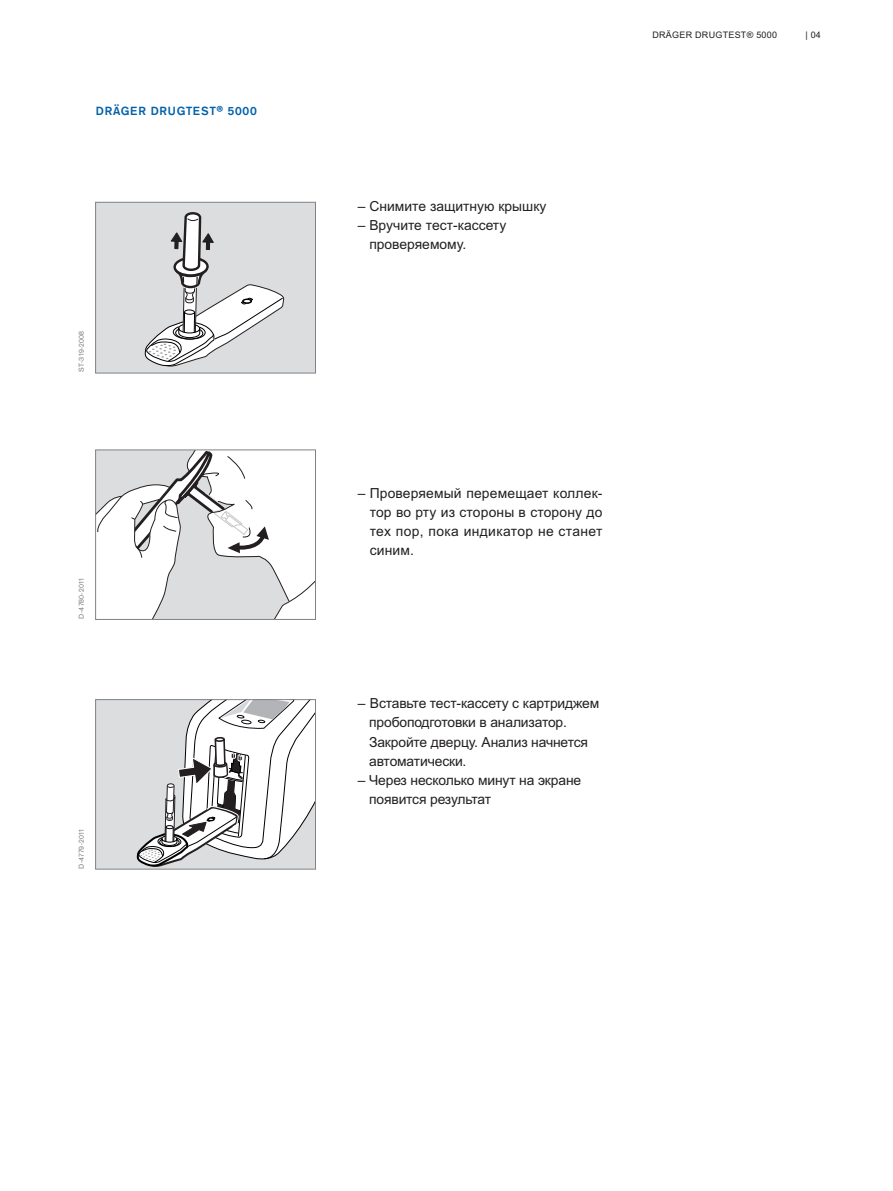
<style>
.page{position:relative;width:893px;height:1191px;background:#fff}
.page>*{position:absolute;margin:0;border:0;box-sizing:border-box;transform-origin:0 0}
.t1{font:13.8px/19.2px "Arial";letter-spacing:-.01em;color:#231f20}
.t2{font:700 12.3px "Draeger San";letter-spacing:.055em;color:#0161aa}
.t3{font:9px "Arial";letter-spacing:.03em;color:#231f20}
.t4{font:7.5px "Draeger San";letter-spacing:.025em;color:#808285}
.s1{font-size:10.5px}
</style>
<div class="page">
<svg style="left:97px;top:204px;width:217px;height:167px;background:#d7d8d9"></svg>
<div style="left:95px;top:202px;width:221px;height:171px;border:1px solid #808285"></div>
<svg style="left:97px;top:701px;width:217px;height:166px"></svg>
<div style="left:95px;top:699px;width:221px;height:170px;border:1px solid #808285"></div>
<svg style="left:97px;top:451px;width:217px;height:167px"></svg>
<div style="left:95px;top:449px;width:221px;height:171px;border:1px solid #808285"></div>
<p class="t2" style="left:96px;top:103px;width:162px">DRÄGER DRUGTEST<span class="s1">®</span> 5000</p>
<p class="t4" style="left:77px;top:371px;width:42px;rotate:-90deg">ST-319-2008</p>
<p class="t4" style="left:77px;top:618px;width:42px;rotate:-90deg">D-4780-2011</p>
<p class="t4" style="left:77px;top:869px;width:42px;rotate:-90deg">D-4779-2011</p>
<p class="t1" style="left:358px;top:196px;width:190px">– СНИМИТЕ ЗАЩИТНУЮ КРЫШКУ</p>
<p class="t1" style="left:369px;top:215px;width:139px;text-indent:-11px">– ВРУЧИТЕ ТЕСТ-КАССЕТУ<br>ПРОВЕРЯЕМОМУ.</p>
<p class="t3" style="left:652px;top:30px;width:126px">DRÄGER DRUGTEST® 5000</p>
<p class="t3" style="left:806px;top:30px;width:17px">| 04</p>
<p class="t1" style="left:370px;top:483px;width:234px;text-align:justify;text-indent:-12px">– ПРОВЕРЯЕМЫЙ ПЕРЕМЕЩАЕТ КОЛЛЕК-ТОР ВО РТУ ИЗ СТОРОНЫ В СТОРОНУ ДО ТЕХ ПОР, ПОКА ИНДИКАТОР НЕ СТАНЕТ СИНИМ.</p>
<p class="t1" style="left:369px;top:694px;width:232px;text-indent:-11px">– ВСТАВЬТЕ ТЕСТ-КАССЕТУ С КАРТРИДЖЕМ<br>ПРОБОПОДГОТОВКИ В АНАЛИЗАТОР.<br>ЗАКРОЙТЕ ДВЕРЦУ. АНАЛИЗ НАЧНЕТСЯ<br>АВТОМАТИЧЕСКИ.</p>
<p class="t1" style="left:369px;top:770px;width:214px;text-indent:-11px">– ЧЕРЕЗ НЕСКОЛЬКО МИНУТ НА ЭКРАНЕ<br>ПОЯВИТСЯ РЕЗУЛЬТАТ</p>
</div>
